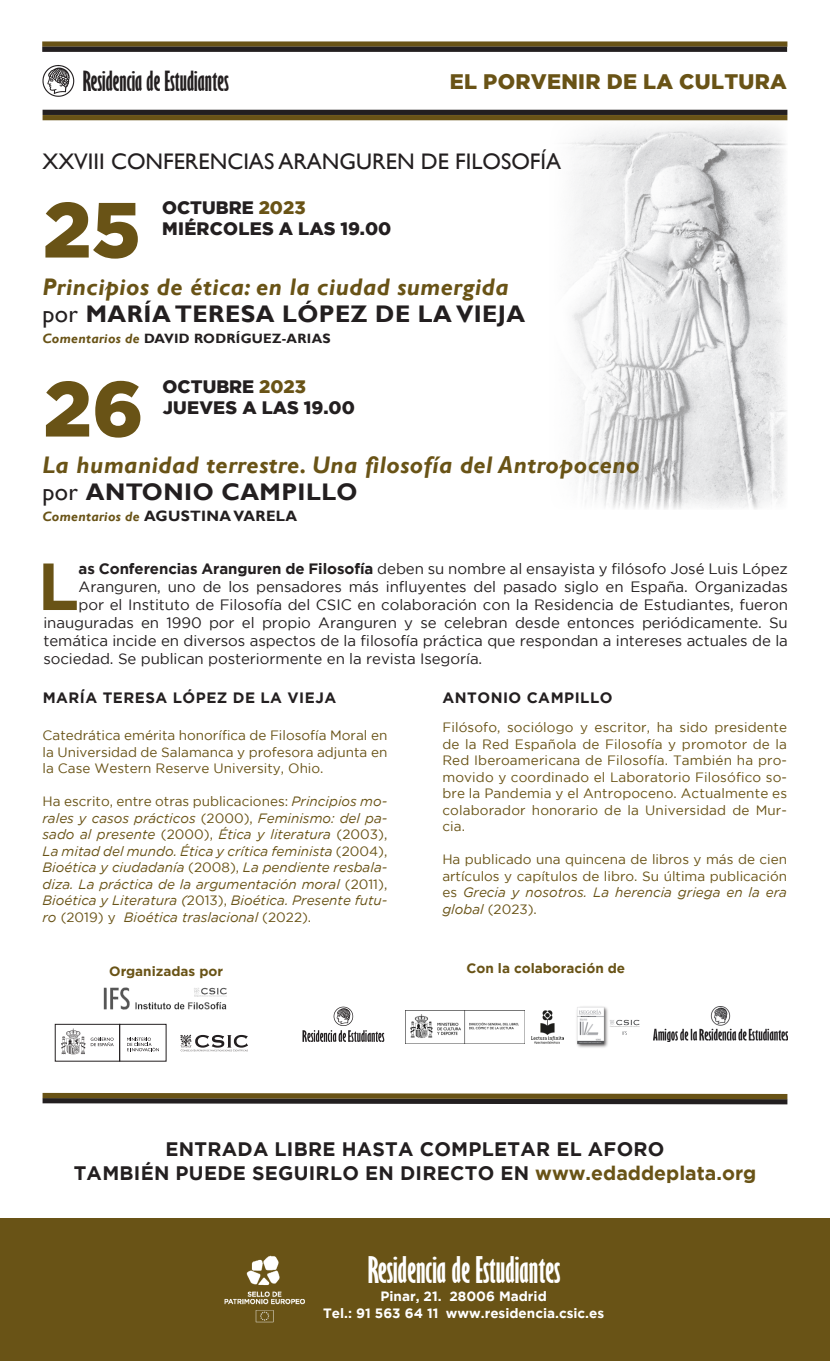
<style>
.page{position:relative;width:830px;height:1361px;background:#fff}
.page>*{position:absolute;margin:0;border:0;box-sizing:border-box;transform-origin:0 0}
.t1{font:900 78px "Gotham";color:#695316}
.t2{font:700 66.45px "Gotham";color:#695316}
.t3{font:700 extra-condensed 33.75px "Gill Sans";color:#fff}
.t4{font:700 extra-condensed 25.5px "Gill Sans";color:#231f20}
.t5{font:italic 700 24px "Gill Sans";letter-spacing:.02em;color:#695316}
.t6{font:700 24px "Gill Sans";letter-spacing:.02em;color:#231f20}
.t7{font:22.5px "Gill Sans";color:#231f20}
.t8{font:900 21px "Gotham";letter-spacing:.015em;color:#695316}
.señores{font:700 19.5px "Gotham";letter-spacing:.015em;color:#231f20}
.t9{font:900 18px "Gotham";color:#231f20}
.t10{font:15px "Gotham";letter-spacing:-.005em;color:#231f20}
.t11{font:700 15px "Gotham";letter-spacing:.035em;color:#231f20}
.t12{font:700 15px "Gill Sans";letter-spacing:.02em;color:#231f20}
.t13{font:13.5px/16.5px "Gotham";color:#695316;text-align:justify}
.t14{font:italic 13.5px/16.5px "Gotham";color:#695316;text-align:justify}
.t15{font:700 13.5px "Gotham";color:#fff}
.t16{font:700 13.5px "Gill Sans";letter-spacing:.02em;color:#231f20}
.t17{font:700 13.5px "Gotham";color:#695316}
.t18{font:700 13.5px "Gotham";color:#695316}
.s1{color:#695316}
.s2{font-weight:400}
.s3{font-style:italic;color:#695316}
.s4{font-style:italic;font-size:13.5px;color:#695316}
.s5{font-weight:700}
.s6{font-style:normal}
.s7{font-style:italic}
</style>
<div class="page">
<div style="left:42px;top:41px;width:745px;height:6px;background:#695316"></div>
<div style="left:42px;top:47px;width:744px;height:5px;background:#231f20"></div>
<img style="left:42px;top:65px;width:33px;height:32px">
<div style="left:43px;top:115px;width:744px;height:5px;background:#695316"></div>
<div style="left:43px;top:110px;width:744px;height:5px;background:#231f20"></div>
<svg style="left:42px;top:1092px;width:746px;height:13px;background:#6d624a"></svg>
<img style="left:544px;top:120px;width:243px;height:389px">
<svg style="left:302px;top:1006px;width:82px;height:36px"></svg>
<div style="left:0;top:1218px;width:829px;height:143px;background:#695316"></div>
<img style="left:224px;top:1255px;width:81px;height:68px">
<img style="left:405px;top:1010px;width:119px;height:33px">
<img style="left:653px;top:1007px;width:134px;height:34px">
<img style="left:103px;top:987px;width:124px;height:23px">
<img style="left:531px;top:1011px;width:32px;height:32px">
<img style="left:610px;top:1019px;width:30px;height:16px">
<img style="left:576px;top:1006px;width:32px;height:42px">
<svg style="left:180px;top:1034px;width:68px;height:17px"></svg>
<svg style="left:61px;top:1028px;width:24px;height:26px"></svg>
<svg style="left:91px;top:1037px;width:23px;height:9px"></svg>
<svg style="left:127px;top:1037px;width:32px;height:14px"></svg>
<div style="left:55px;top:1024px;width:65px;height:37px;border:1px solid #231f20"></div>
<div style="left:119px;top:1024px;width:47px;height:37px;border:1px solid #231f20"></div>
<p class="t4" style="left:83px;top:65px;width:147px">Residencia de Estudiantes</p>
<p class="t8" style="left:449px;top:69px;width:338px">EL PORVENIR DE LA CULTURA</p>
<p class="t7" style="left:42px;top:149px;width:520px">XXVIII CONFERENCIAS ARANGUREN DE FILOSOFÍA</p>
<p class="t1" style="left:43px;top:185px;width:99px">25</p>
<p class="t9" style="left:162px;top:197px;width:145px">OCTUBRE <span class="s1">2023</span></p>
<p class="t9" style="left:162px;top:218px;width:230px">MIÉRCOLES A LAS 19.00</p>
<p class="t5" style="left:42px;top:273px;width:467px">Principios de ética: en la ciudad sumergida</p>
<p class="t6" style="left:42px;top:300px;width:484px"><span class="s2">por</span> MARÍA TERESA LÓPEZ DE LA VIEJA</p>
<p class="t16" style="left:42px;top:331px;width:289px"><span class="s3">Comentarios de</span> DAVID RODRÍGUEZ-ARIAS</p>
<p class="t1" style="left:43px;top:364px;width:102px">26</p>
<p class="t9" style="left:162px;top:376px;width:145px">OCTUBRE <span class="s1">2023</span></p>
<p class="t9" style="left:163px;top:397px;width:193px">JUEVES A LAS 19.00</p>
<p class="t5" style="left:42px;top:451px;width:598px">La humanidad terrestre. Una filosofía del Antropoceno</p>
<p class="t6" style="left:42px;top:477px;width:316px"><span class="s2">por</span> ANTONIO CAMPILLO</p>
<p class="t12" style="left:42px;top:507px;width:256px"><span class="s4">Comentarios de</span> AGUSTINA VARELA</p>
<p class="t2" style="left:38px;top:548px;width:43px">L</p>
<p class="t10" style="left:79px;top:560px;width:710px"><span class="s5">as Conferencias Aranguren de Filosofía</span> deben su nombre al ensayista y filósofo José Luis López</p>
<p class="t10" style="left:79px;top:578px;width:710px">Aranguren, uno de los pensadores más influyentes del pasado siglo en España. Organizadas</p>
<p class="t10" style="left:79px;top:596px;width:710px">por el Instituto de Filosofía del CSIC en colaboración con la Residencia de Estudiantes, fueron</p>
<p class="t10" style="left:43px;top:614px;width:745px">inauguradas en 1990 por el propio Aranguren y se celebran desde entonces periódicamente. Su</p>
<p class="t10" style="left:43px;top:632px;width:745px">temática incide en diversos aspectos de la filosofía práctica que respondan a intereses actuales de la</p>
<p class="t10" style="left:43px;top:650px;width:440px">sociedad. Se publican posteriormente en la revista Isegoría.</p>
<p class="t11" style="left:43px;top:689px;width:295px">MARÍA TERESA LÓPEZ DE LA VIEJA</p>
<p class="t13" style="left:43px;top:727px;width:346px">Catedrática emérita honorífica de Filosofía Moral en la Universidad de Salamanca y profesora adjunta en la Case Western Reserve University, Ohio.</p>
<p class="t14" style="left:43px;top:793px;width:346px"><span class="s6">Ha escrito, entre otras publicaciones:</span> Principios mo&shy;rales y casos prácticos <span class="s6">(2000),</span> Feminismo: del pa&shy;sado al presente <span class="s6">(2000),</span> Ética y literatura <span class="s6">(2003), </span>La mitad del mundo. Ética y crítica feminista <span class="s6">(2004), </span>Bioética y ciudadanía <span class="s6">(2008),</span> La pendiente resbala&shy;diza. La práctica de la argumentación moral <span class="s6">(2011), </span>Bioética y Literatura (<span class="s6">2013),</span> Bioética. Presente futu&shy;ro <span class="s6">(2019) y</span> Bioética traslacional <span class="s6">(2022).</span></p>
<p class="t11" style="left:442px;top:689px;width:172px">ANTONIO CAMPILLO</p>
<p class="t13" style="left:442px;top:719px;width:346px">Filósofo, sociólogo y escritor, ha sido presidente de la Red Española de Filosofía y promotor de la Red Iberoamericana de Filosofía. También ha pro&shy;movido y coordinado el Laboratorio Filosófico so&shy;bre la Pandemia y el Antropoceno. Actualmente es colaborador honorario de la Universidad de Mur&shy;cia.</p>
<p class="t13" style="left:442px;top:851px;width:346px">Ha publicado una quincena de libros y más de cien artículos y capítulos de libro. Su última publicación es <span class="s7">Grecia y nosotros. La herencia griega en la era global</span> (2023).</p>
<p class="t18" style="left:109px;top:963px;width:115px">Organizadas por</p>
<p class="t17" style="left:466px;top:960px;width:160px">Con la colaboración de</p>
<p class="señores" style="left:165px;top:1138px;width:500px">ENTRADA LIBRE HASTA COMPLETAR EL AFORO</p>
<p class="señores" style="left:74px;top:1162px;width:683px">TAMBIÉN PUEDE SEGUIRLO EN DIRECTO EN <span class="s1">www.edaddeplata.org</span></p>
<p class="t3" style="left:367px;top:1249px;width:194px">Residencia de Estudiantes</p>
<p class="t15" style="left:380px;top:1288px;width:168px">Pinar, 21. 28006 Madrid</p>
<p class="t15" style="left:323px;top:1305px;width:282px">Tel.: 91 563 64 11 www.residencia.csic.es</p>
</div>
